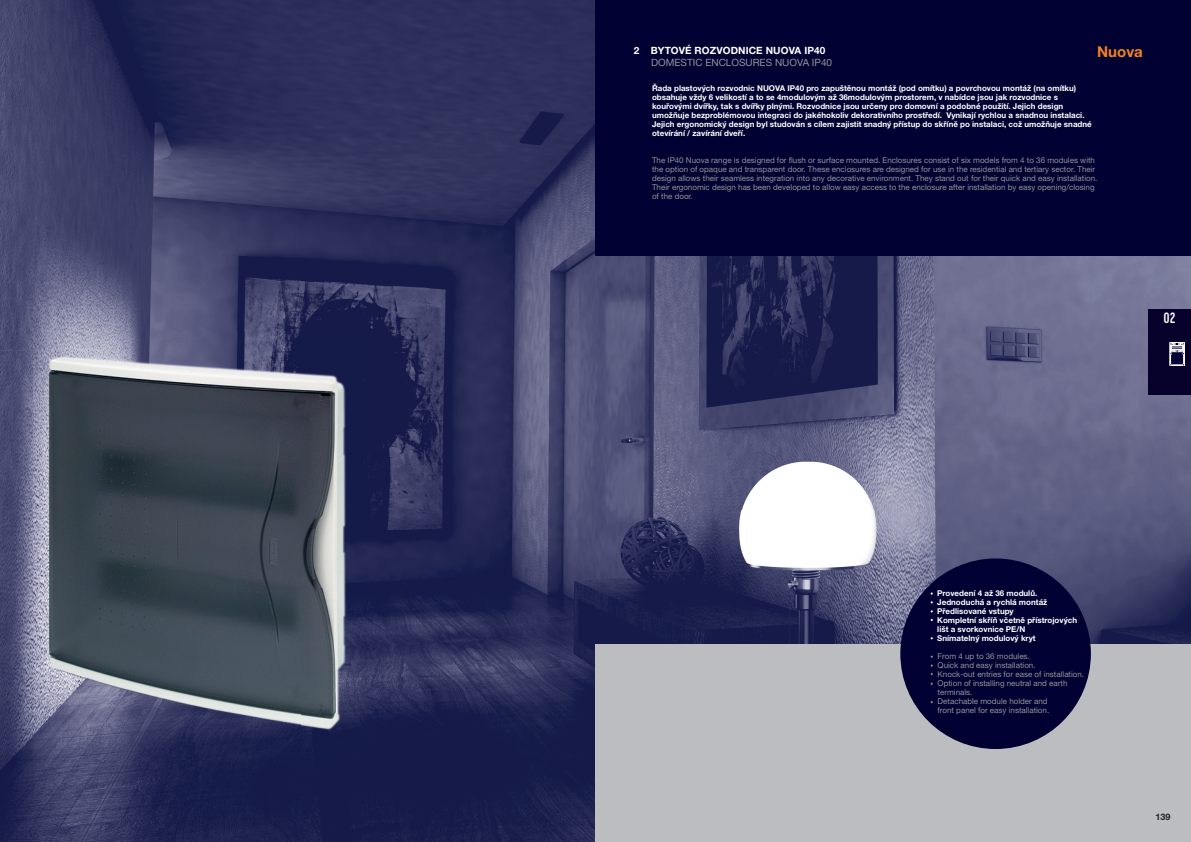
<style>
.page{position:relative;width:1191px;height:842px;background:#fff}
.page>*{position:absolute;margin:0;border:0;box-sizing:border-box;transform-origin:0 0}
.t1{font:700 15px "Helvetica Neue LT Std";color:#f58220}
.t2{font:500 15px "Cervo";color:#fff}
.t3{font:10px "Helvetica Neue LT Std";color:#939598}
.t4{font:700 10px "Helvetica Neue CE";letter-spacing:.01em;color:#fff}
.t5{font:700 9px "Helvetica Neue LT Std";color:#231f20}
.t6{font:700 8px/9px "Helvetica Neue CE";color:#fff}
.t7{font:8px/9px "Helvetica Neue LT Std";color:#939598}
.s1{font-family:"Helvetica Neue LT Std"}
</style>
<div class="page">
<img style="left:0;top:0;width:560px;height:350px">
<img style="left:560px;top:0;width:35px;height:842px">
<img style="left:0;top:350px;width:34px;height:492px">
<img style="left:367px;top:350px;width:194px;height:352px">
<img style="left:350px;top:702px;width:211px;height:140px">
<img style="left:34px;top:760px;width:316px;height:82px">
<img style="left:595px;top:256px;width:596px;height:389px">
<div style="left:595px;top:645px;width:596px;height:197px;background:#bcbdc0"></div>
<div style="left:595px;top:0;width:596px;height:256px;background:#000032"></div>
<div style="left:900px;top:558px;width:190px;height:191px;background:#000032;border-radius:50%"></div>
<img style="left:33px;top:332px;width:334px;height:428px">
<div style="left:1148px;top:309px;width:43px;height:85px;background:#07022c"></div>
<div style="left:1169px;top:342px;width:15px;height:23px;background:#000032"></div>
<div style="left:1169px;top:342px;width:15px;height:23px;border:1px solid #fff"></div>
<div style="left:1170px;top:343px;width:14px;height:22px;border:1px solid #fff"></div>
<svg style="left:1170px;top:343px;width:14px;height:11px"></svg>
<p class="t4" style="left:634px;top:44px;width:193px"><span class="s1">2</span> BYTOVÉ ROZVODNICE NUOVA IP40</p>
<p class="t3" style="left:651px;top:56px;width:183px">DOMESTIC ENCLOSURES NUOVA IP40</p>
<h1 class="t1" style="left:1097px;top:43px;width:47px">Nuova</h1>
<p class="t6" style="left:652px;top:84px;width:441px">Řada plastových rozvodnic NUOVA IP40 pro zapuštěnou montáž (pod omítku) a povrchovou montáž (na omítku) obsahuje vždy 6 velikostí a to se 4modulovým až 36modulovým prostorem, v nabídce jsou jak rozvodnice s kouřovými dvířky, tak s dvířky plnými. Rozvodnice jsou určeny pro domovní a podobné použití. Jejich design umožňuje bezproblémovou integraci do jakéhokoliv dekorativního prostředí. Vynikají rychlou a snadnou instalaci.<br>Jejich ergonomický design byl studován s cílem zajistit snadný přístup do skříně po instalaci, což umožňuje snadné otevírání / zavírání dveří.</p>
<p class="t7" style="left:652px;top:155px;width:447px">The IP40 Nuova range is designed for flush or surface mounted. Enclosures consist of six models from 4 to 36 modules with the option of opaque and transparent door. These enclosures are designed for use in the residential and tertiary sector. Their design allows their seamless integration into any decorative environment. They stand out for their quick and easy installation.<br>Their ergonomic design has been developed to allow easy access to the enclosure after installation by easy opening/closing of the door.</p>
<h1 class="t2" style="left:1163px;top:309px;width:14px">02</h1>
<p class="t6" style="left:937px;top:589px;width:141px">Provedení 4 až 36 modulů.<br>Jednoduchá a rychlá montáž<br>Předlisované vstupy<br>Kompletní skříň včetně přístrojových lišt a svorkovnice PE/N<br>Snímatelný modulový kryt</p>
<p class="t7" style="left:937px;top:652px;width:148px">From 4 up to 36 modules.<br>Quick and easy installation.<br>Knock-out entries for ease of installation.<br>Option of installing neutral and earth terminals.<br>Detachable module holder and<br>front panel for easy installation.</p>
<p class="t5" style="left:1155px;top:811px;width:17px">139</p>
</div>
